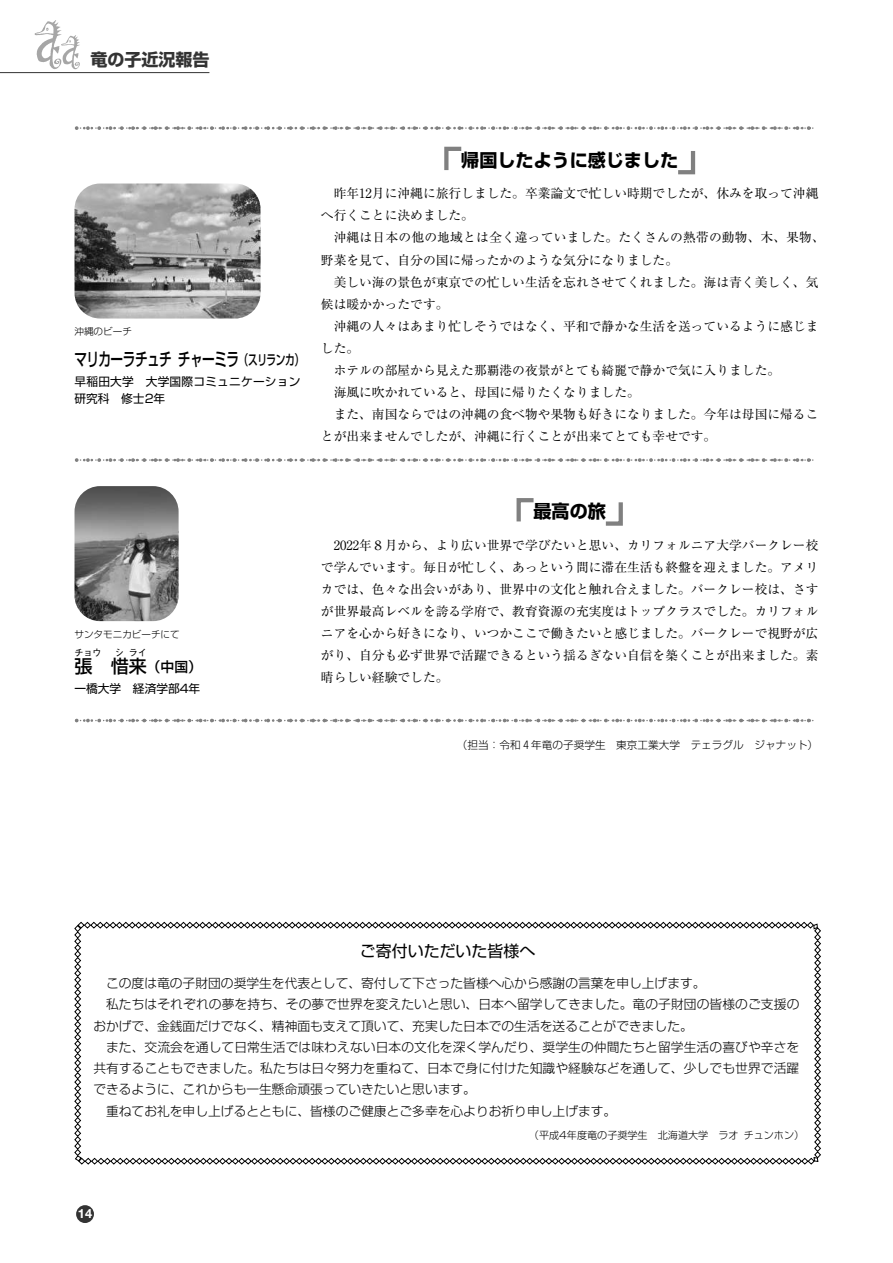
<style>
.page{position:relative;width:893px;height:1263px;background:#fff}
.page>*{position:absolute;margin:0;border:0;box-sizing:border-box;transform-origin:0 0}
.t1{font:500 18px "Shin Go Pr 6";letter-spacing:-.04em;color:#000;scale:.7 1}
.t2{font:700 18px "Shin Go Pr 6";color:#000}
.t3{font:500 18px "Shin Go Pr 6";letter-spacing:-.04em;color:#000}
.t4{font:700 16.95px "Shin Go Pr 6";color:#333}
.t5{font:15.9px "Shin Go Pr 6";color:#000}
.t6{font:500 13.8px "Shin Go Pr 6";color:#000}
.t7{font:12.75px/22px "Ryumin Pr 6";color:#000}
.t8{font:300 12.75px "Shin Go Pr 6";letter-spacing:.005em;color:#000}
.t9{font:700 12.75px "Helvetica Neue LT Std";color:#fff}
.t10{font:11.7px/17px "Shin Go Pr 6";letter-spacing:.02em;color:#000}
.t11{font:11.7px "Shin Go Pr 6";color:#000}
.t12{font:300 10.65px "Shin Go Pr 6";color:#000}
.t13{font:300 10.05px "Shin Go Pr 6";color:#000}
.t14{font:300 9.6px "Shin Go Pr 6";color:#000}
.t15{font:500 9px "Shin Go Pr 6";color:#000}
.s1{font-size:13.8px}
</style>
<div class="page">
<div style="left:76px;top:1205px;width:18px;height:18px;background:#333;border-radius:50%"></div>
<svg style="left:35px;top:20px;width:45px;height:49px"></svg>
<hr style="left:0;top:72px;width:209px;height:1px;background:#333">
<svg style="left:77px;top:126px;width:737px;height:4px"></svg>
<svg style="left:77px;top:458px;width:737px;height:4px"></svg>
<svg style="left:444px;top:146px;width:18px;height:25px"></svg>
<svg style="left:678px;top:151px;width:18px;height:24px"></svg>
<img style="left:75px;top:183px;width:186px;height:135px">
<svg style="left:516px;top:498px;width:18px;height:24px"></svg>
<svg style="left:605px;top:502px;width:18px;height:24px"></svg>
<img style="left:75px;top:486px;width:104px;height:135px">
<svg style="left:77px;top:719px;width:737px;height:3px"></svg>
<svg style="left:74px;top:921px;width:747px;height:244px"></svg>
<h2 class="t4" style="left:90px;top:46px;width:121px">竜の子近況報告</h2>
<p class="t14" style="left:75px;top:324px;width:59px">沖縄のビーチ</p>
<h1 class="t1" style="left:74px;top:345px;width:330px">マリカーラチュチ チャーミラ<span class="s1">（スリランカ）</span></h1>
<p class="t10" style="left:75px;top:372px;width:227px">早稲田大学　大学国際コミュニケーション研究科　修士2年</p>
<h1 class="t2" style="left:461px;top:146px;width:218px">帰国したように感じました</h1>
<p class="t7" style="left:321px;top:182px;width:499px;text-indent:13px">昨年12月に沖縄に旅行しました。卒業論文で忙しい時期でしたが、休みを取って沖縄へ行くことに決めました。</p>
<p class="t7" style="left:321px;top:226px;width:505px;text-indent:13px">沖縄は日本の他の地域とは全く違っていました。たくさんの熱帯の動物、木、果物、野菜を見て、自分の国に帰ったかのような気分になりました。</p>
<p class="t7" style="left:321px;top:270px;width:499px;text-indent:13px">美しい海の景色が東京での忙しい生活を忘れさせてくれました。海は青く美しく、気候は暖かかったです。</p>
<p class="t7" style="left:334px;top:314px;width:486px">沖縄の人々はあまり忙しそうではなく、平和で静かな生活を送っているように感じま</p>
<p class="t7" style="left:321px;top:336px;width:40px">した。</p>
<p class="t7" style="left:334px;top:358px;width:448px">ホテルの部屋から見えた那覇港の夜景がとても綺麗で静かで気に入りました。</p>
<p class="t7" style="left:334px;top:380px;width:308px">海風に吹かれていると、母国に帰りたくなりました。</p>
<p class="t7" style="left:334px;top:402px;width:486px">また、南国ならではの沖縄の食べ物や果物も好きになりました。今年は母国に帰るこ</p>
<p class="t7" style="left:321px;top:424px;width:397px">とが出来ませんでしたが、沖縄に行くことが出来てとても幸せです。</p>
<p class="t14" style="left:75px;top:626px;width:107px">サンタモニカビーチにて</p>
<p class="t15" style="left:75px;top:645px;width:29px">チョウ</p>
<p class="t15" style="left:115px;top:645px;width:11px">シ</p>
<p class="t15" style="left:129px;top:645px;width:20px">ライ</p>
<h1 class="t3" style="left:111px;top:651px;width:38px">惜来</h1>
<h1 class="t3" style="left:75px;top:651px;width:20px">張</h1>
<p class="t6" style="left:147px;top:655px;width:57px">（中国）</p>
<p class="t11" style="left:75px;top:679px;width:127px">一橋大学　経済学部4年</p>
<h1 class="t2" style="left:534px;top:497px;width:74px">最高の旅</h1>
<p class="t7" style="left:321px;top:533px;width:499px;text-align:justify;text-indent:13px">2022年8月から、より広い世界で学びたいと思い、カリフォルニア大学バークレー校で学んでいます。毎日が忙しく、あっという間に滞在生活も終盤を迎えました。アメリカでは、色々な出会いがあり、世界中の文化と触れ合えました。バークレー校は、さすが世界最高レベルを誇る学府で、教育資源の充実度はトップクラスでした。カリフォルニアを心から好きになり、いつかここで働きたいと感じました。バークレーで視野が広がり、自分も必ず世界で活躍できるという揺るぎない自信を築くことが出来ました。素</p>
<p class="t7" style="left:321px;top:665px;width:129px">晴らしい経験でした。</p>
<p class="t12" style="left:457px;top:736px;width:363px">（担当：令和 4 年竜の子奨学生　東京工業大学　テェラグル　ジャナット）</p>
<p class="t5" style="left:360px;top:938px;width:177px">ご寄付いただいた皆様へ</p>
<p class="t8" style="left:106px;top:973px;width:601px">この度は竜の子財団の奨学生を代表として、寄付して下さった皆様へ心から感謝の言葉を申し上げます。</p>
<p class="t8" style="left:106px;top:994px;width:695px">私たちはそれぞれの夢を持ち、その夢で世界を変えたいと思い、日本へ留学してきました。竜の子財団の皆様のご支援の</p>
<p class="t8" style="left:93px;top:1015px;width:601px">おかげで、金銭面だけでなく、精神面も支えて頂いて、充実した日本での生活を送ることができました。</p>
<p class="t8" style="left:106px;top:1036px;width:695px">また、交流会を通して日常生活では味わえない日本の文化を深く学んだり、奨学生の仲間たちと留学生活の喜びや辛さを</p>
<p class="t8" style="left:93px;top:1058px;width:707px">共有することもできました。私たちは日々努力を重ねて、日本で身に付けた知識や経験などを通して、少しでも世界で活躍</p>
<p class="t8" style="left:93px;top:1079px;width:384px">できるように、これからも一生懸命頑張っていきたいと思います。</p>
<p class="t8" style="left:106px;top:1100px;width:512px">重ねてお礼を申し上げるとともに、皆様のご健康とご多幸を心よりお祈り申し上げます。</p>
<p class="t13" style="left:529px;top:1127px;width:277px">（平成4年度竜の子奨学生　北海道大学　ラオ チュンホン）</p>
<p class="t9" style="left:78px;top:1206px;width:16px">14</p>
</div>
